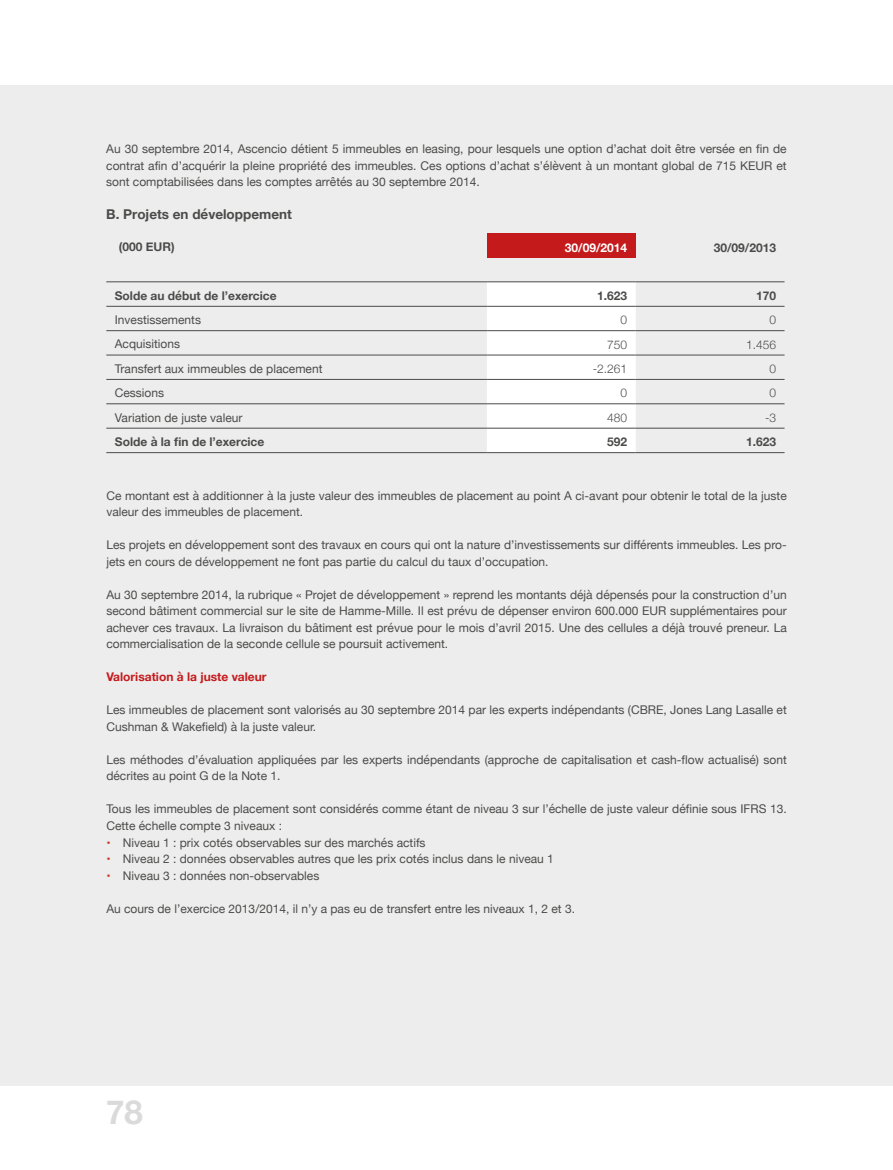
<style>
.page{position:relative;width:893px;height:1170px;background:#fff}
.page>*{position:absolute;margin:0;border:0;box-sizing:border-box;transform-origin:0 0}
.t1{font:700 33px "Helvetica Neue";color:#dadada}
.t2{font:700 13.5px "Helvetica Neue";color:#4b4b4a}
.t3{font:12px/16.5px "Helvetica Neue";color:#4b4b4a}
.t4{font:700 12px "Helvetica Neue";color:#4b4b4a}
.t5{font:700 12px "Helvetica Neue";color:#c51a1c}
.t6{font:300 12px "Helvetica Neue";color:#4b4b4a}
.t7{font:700 12px "Helvetica Neue";color:#fff}
.s1{color:#ce4331}
</style>
<div class="page">
<div style="left:0;top:85px;width:893px;height:1000px;background:#ededed"></div>
<div style="left:487px;top:234px;width:149px;height:24px;background:#c51a1c"></div>
<div style="left:487px;top:282px;width:149px;height:170px;background:#fff"></div>
<hr style="left:106px;top:281px;width:381px;height:1px;background:#4b4b4a">
<hr style="left:106px;top:306px;width:381px;height:1px;background:#4b4b4a">
<hr style="left:487px;top:281px;width:149px;height:1px;background:#4b4b4a">
<hr style="left:487px;top:306px;width:149px;height:1px;background:#4b4b4a">
<hr style="left:636px;top:281px;width:148px;height:1px;background:#4b4b4a">
<hr style="left:636px;top:306px;width:148px;height:1px;background:#4b4b4a">
<hr style="left:106px;top:330px;width:381px;height:1px;background:#4b4b4a">
<hr style="left:487px;top:330px;width:149px;height:1px;background:#4b4b4a">
<hr style="left:636px;top:330px;width:148px;height:1px;background:#4b4b4a">
<hr style="left:106px;top:428px;width:381px;height:1px;background:#4b4b4a">
<hr style="left:106px;top:452px;width:381px;height:1px;background:#4b4b4a">
<hr style="left:106px;top:355px;width:381px;height:1px;background:#4b4b4a">
<hr style="left:487px;top:355px;width:149px;height:1px;background:#4b4b4a">
<hr style="left:636px;top:355px;width:148px;height:1px;background:#4b4b4a">
<hr style="left:487px;top:428px;width:149px;height:1px;background:#4b4b4a">
<hr style="left:487px;top:452px;width:149px;height:1px;background:#4b4b4a">
<hr style="left:106px;top:379px;width:381px;height:1px;background:#4b4b4a">
<hr style="left:487px;top:379px;width:149px;height:1px;background:#4b4b4a">
<hr style="left:636px;top:379px;width:148px;height:1px;background:#4b4b4a">
<hr style="left:636px;top:428px;width:148px;height:1px;background:#4b4b4a">
<hr style="left:636px;top:452px;width:148px;height:1px;background:#4b4b4a">
<hr style="left:106px;top:403px;width:381px;height:1px;background:#4b4b4a">
<hr style="left:487px;top:403px;width:149px;height:1px;background:#4b4b4a">
<hr style="left:636px;top:403px;width:148px;height:1px;background:#4b4b4a">
<p class="t3" style="left:106px;top:141px;width:682px;text-align:justify">Au 30 septembre 2014, Ascencio détient 5 immeubles en leasing, pour lesquels une option d’achat doit être versée en fin de contrat afin d’acquérir la pleine propriété des immeubles. Ces options d’achat s’élèvent à un montant global de 715 KEUR et sont comptabilisées dans les comptes arrêtés au 30 septembre 2014.</p>
<p class="t2" style="left:106px;top:204px;width:187px">B. Projets en développement</p>
<p class="t4" style="left:119px;top:238px;width:57px">(000 EUR)</p>
<p class="t7" style="left:565px;top:238px;width:64px">30/09/2014</p>
<p class="t4" style="left:714px;top:238px;width:64px">30/09/2013</p>
<p class="t4" style="left:115px;top:286px;width:163px">Solde au début de l’exercice</p>
<p class="t4" style="left:597px;top:286px;width:32px">1.623</p>
<p class="t4" style="left:756px;top:286px;width:22px">170</p>
<p class="t3" style="left:115px;top:312px;width:88px">Investissements</p>
<p class="t6" style="left:621px;top:310px;width:8px">0</p>
<p class="t6" style="left:769px;top:310px;width:8px">0</p>
<p class="t3" style="left:115px;top:336px;width:67px">Acquisitions</p>
<p class="t6" style="left:607px;top:334px;width:22px">750</p>
<p class="t6" style="left:746px;top:334px;width:32px">1.456</p>
<p class="t3" style="left:115px;top:361px;width:209px">Transfert aux immeubles de placement</p>
<p class="t6" style="left:593px;top:359px;width:36px">-2.261</p>
<p class="t6" style="left:769px;top:359px;width:8px">0</p>
<p class="t3" style="left:115px;top:385px;width:51px">Cessions</p>
<p class="t6" style="left:621px;top:383px;width:8px">0</p>
<p class="t6" style="left:769px;top:383px;width:8px">0</p>
<p class="t3" style="left:115px;top:410px;width:129px">Variation de juste valeur</p>
<p class="t6" style="left:607px;top:408px;width:22px">480</p>
<p class="t6" style="left:765px;top:408px;width:13px">-3</p>
<p class="t4" style="left:115px;top:432px;width:151px">Solde à la fin de l’exercice</p>
<p class="t4" style="left:607px;top:432px;width:22px">592</p>
<p class="t4" style="left:746px;top:432px;width:32px">1.623</p>
<p class="t3" style="left:106px;top:488px;width:682px">Ce montant est à additionner à la juste valeur des immeubles de placement au point A ci-avant pour obtenir le total de la juste valeur des immeubles de placement.</p>
<p class="t3" style="left:106px;top:537px;width:682px">Les projets en développement sont des travaux en cours qui ont la nature d’investissements sur différents immeubles. Les pro&shy;jets en cours de développement ne font pas partie du calcul du taux d’occupation.</p>
<p class="t3" style="left:106px;top:587px;width:682px;text-align:justify">Au 30 septembre 2014, la rubrique « Projet de développement » reprend les montants déjà dépensés pour la construction d’un second bâtiment commercial sur le site de Hamme-Mille. Il est prévu de dépenser environ 600.000 EUR supplémentaires pour achever ces travaux. La livraison du bâtiment est prévue pour le mois d’avril 2015. Une des cellules a déjà trouvé preneur. La commercialisation de la seconde cellule se poursuit activement.</p>
<p class="t5" style="left:106px;top:667px;width:162px">Valorisation à la juste valeur</p>
<p class="t3" style="left:106px;top:702px;width:682px">Les immeubles de placement sont valorisés au 30 septembre 2014 par les experts indépendants (CBRE, Jones Lang Lasalle et<br>Cushman &amp; Wakefield) à la juste valeur.</p>
<p class="t3" style="left:106px;top:752px;width:682px">Les méthodes d’évaluation appliquées par les experts indépendants (approche de capitalisation et cash-flow actualisé) sont décrites au point G de la Note 1.</p>
<p class="t3" style="left:106px;top:801px;width:682px">Tous les immeubles de placement sont considérés comme étant de niveau 3 sur l’échelle de juste valeur définie sous IFRS 13.<br>Cette échelle compte 3 niveaux :</p>
<p class="t3" style="left:106px;top:834px;width:321px"><span class="s1">•</span> Niveau 1 : prix cotés observables sur des marchés actifs</p>
<p class="t3" style="left:106px;top:851px;width:449px"><span class="s1">•</span> Niveau 2 : données observables autres que les prix cotés inclus dans le niveau 1</p>
<p class="t3" style="left:106px;top:867px;width:214px"><span class="s1">•</span> Niveau 3 : données non-observables</p>
<p class="t3" style="left:106px;top:900px;width:470px">Au cours de l’exercice 2013/2014, il n’y a pas eu de transfert entre les niveaux 1, 2 et 3.</p>
<h1 class="t1" style="left:106px;top:1085px;width:38px">78</h1>
</div>
